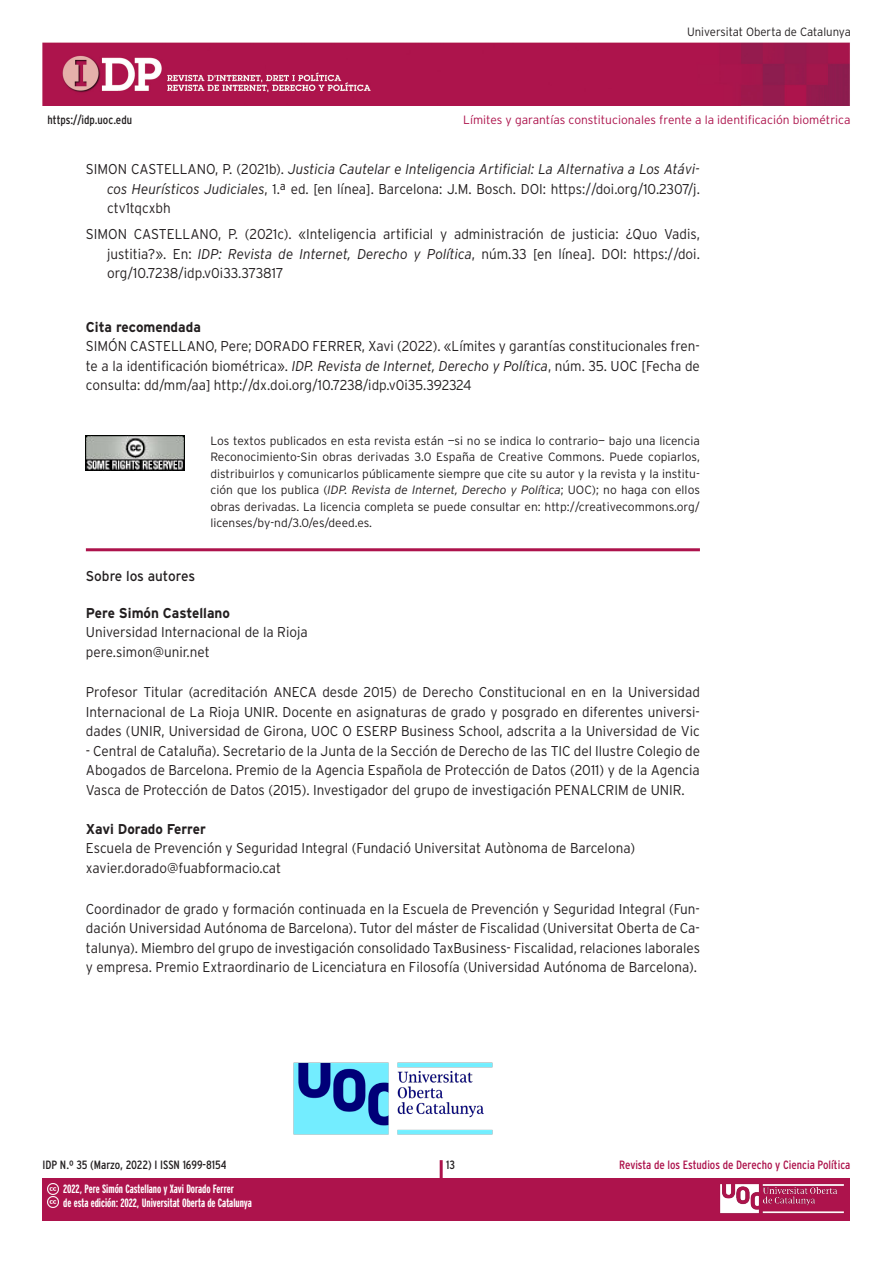
<style>
.page{position:relative;width:893px;height:1263px;background:#fff}
.page>*{position:absolute;margin:0;border:0;box-sizing:border-box;transform-origin:0 0}
._02_texto_base{font:300 14.25px/19.5px "Interstate";color:#231f20;text-align:justify;scale:.95 1}
._04_biblio{font:300 14.25px/19.5px "Interstate";color:#231f20;text-align:justify;scale:.95 1}
._02_texto_cita{font:300 14.25px/19.5px "Interstate";color:#231f20;text-align:justify;scale:.95 1}
._02_texto_cita_F{font:300 14.25px "Interstate";color:#231f20;scale:.95 1}
._02_texto_cita-2{font:700 14.25px "Interstate";color:#231f20;scale:.95 1}
._04_cita_recomendada{font:700 14.25px "Interstate";color:#231f20;scale:.95 1}
._04_sobre_autor_a{font:14.25px "Interstate";letter-spacing:-.005em;color:#231f20;scale:.95 1}
._02_text_copyright{font:300 12px/16.5px "Interstate";color:#231f20;text-align:justify}
.t1{font:700 extra-condensed 12px/14.4px "Interstate";color:#fff}
.t2{font:300 12px "Interstate";color:#ad134c}
.t3{font:condensed 12px "Interstate";color:#231f20}
.t4{font:condensed 12px "Interstate";color:#ad134c}
._02_text_copyright-2{font:300 12px "Interstate";color:#231f20;scale:.95 1}
.s1{font-style:italic}
</style>
<div class="page">
<img style="left:43px;top:43px;width:807px;height:63px">
<div style="left:43px;top:1178px;width:807px;height:42px;background:#ad134c"></div>
<hr style="left:440px;top:1160px;width:3px;height:44px;background:#ad134c">
<img style="left:720px;top:1184px;width:124px;height:30px">
<svg style="left:47px;top:1183px;width:11px;height:25px"></svg>
<hr style="left:86px;top:548px;width:614px;height:3px;background:#ad134c">
<img style="left:86px;top:435px;width:99px;height:35px">
<img style="left:293px;top:1062px;width:200px;height:73px">
<p class="t3" style="left:48px;top:113px;width:86px">https://idp.uoc.edu</p>
<p class="_02_text_copyright-2" style="left:687px;top:25px;width:174px">Universitat Oberta de Catalunya</p>
<p class="t2" style="left:463px;top:113px;width:389px">Límites y garantías constitucionales frente a la identificación biométrica</p>
<p class="_04_biblio" style="left:107px;top:159px;width:625px;text-indent:-21px">SIMON CASTELLANO, P. (2021b). <span class="s1">Justicia Cautelar e Inteligencia Artificial: La Alternativa a Los Atávi&shy;cos Heurísticos Judiciales</span>, 1.ª ed. [en línea]. Barcelona: J.M. Bosch. DOI: https://doi.org/10.2307/j. ctv1tqcxbh</p>
<p class="_04_biblio" style="left:107px;top:224px;width:625px;text-indent:-21px">SIMON CASTELLANO, P. (2021c). «Inteligencia artificial y administración de justicia: ¿Quo Vadis, justitia?». En: <span class="s1">IDP: Revista de Internet, Derecho y Política</span>, núm.33 [en línea]. DOI: https://doi. org/10.7238/idp.v0i33.373817</p>
<p class="_04_cita_recomendada" style="left:86px;top:319px;width:123px">Cita recomendada</p>
<p class="_02_texto_cita" style="left:86px;top:336px;width:648px">SIMÓN CASTELLANO, Pere; DORADO FERRER, Xavi (2022). «Límites y garantías constitucionales fren&shy;te a la identificación biométrica». <span class="s1">IDP. Revista de Internet, Derecho y Política</span>, núm. 35. UOC [Fecha de consulta: dd/mm/aa] http://dx.doi.org/10.7238/idp.v0i35.392324</p>
<p class="_02_text_copyright" style="left:210px;top:432px;width:491px">Los textos publicados en esta revista están —si no se indica lo contrario— bajo una licencia Reconocimiento-Sin obras derivadas 3.0 España de Creative Commons. Puede copiarlos, distribuirlos y comunicarlos públicamente siempre que cite su autor y la revista y la institu&shy;ción que los publica (<span class="s1">IDP. Revista de Internet, Derecho y Política</span>; UOC); no haga con ellos obras derivadas. La licencia completa se puede consultar en: http://creativecommons.org/ licenses/by-nd/3.0/es/deed.es.</p>
<p class="_04_sobre_autor_a" style="left:86px;top:568px;width:117px">Sobre los autores</p>
<p class="_02_texto_cita-2" style="left:86px;top:604px;width:153px">Pere Simón Castellano</p>
<p class="_02_texto_cita" style="left:86px;top:622px;width:235px">Universidad Internacional de la Rioja</p>
<p class="_02_texto_cita_F" style="left:86px;top:643px;width:132px">pere.simon@unir.net</p>
<p class="_02_texto_base" style="left:86px;top:682px;width:648px">Profesor Titular (acreditación ANECA desde 2015) de Derecho Constitucional en en la Universidad Internacional de La Rioja UNIR. Docente en asignaturas de grado y posgrado en diferentes universi&shy;dades (UNIR, Universidad de Girona, UOC O ESERP Business School, adscrita a la Universidad de Vic</p>
<p class="_02_texto_base" style="left:86px;top:741px;width:648px">- Central de Cataluña). Secretario de la Junta de la Sección de Derecho de las TIC del Ilustre Colegio de Abogados de Barcelona. Premio de la Agencia Española de Protección de Datos (2011) y de la Agencia Vasca de Protección de Datos (2015). Investigador del grupo de investigación PENALCRIM de UNIR.</p>
<p class="_02_texto_cita-2" style="left:86px;top:821px;width:128px">Xavi Dorado Ferrer</p>
<p class="_02_texto_cita" style="left:86px;top:838px;width:579px">Escuela de Prevención y Seguridad Integral (Fundació Universitat Autònoma de Barcelona)</p>
<p class="_02_texto_cita_F" style="left:86px;top:860px;width:207px">xavier.dorado@fuabformacio.cat</p>
<p class="_02_texto_base" style="left:86px;top:899px;width:648px">Coordinador de grado y formación continuada en la Escuela de Prevención y Seguridad Integral (Fun&shy;dación Universidad Autónoma de Barcelona). Tutor del máster de Fiscalidad (Universitat Oberta de Ca&shy;talunya). Miembro del grupo de investigación consolidado TaxBusiness- Fiscalidad, relaciones laborales y empresa. Premio Extraordinario de Licenciatura en Filosofía (Universidad Autónoma de Barcelona).</p>
<p class="t3" style="left:43px;top:1158px;width:186px">IDP N.º 35 (Marzo, 2022) I ISSN 1699-8154</p>
<p class="t3" style="left:446px;top:1158px;width:10px">13</p>
<p class="t4" style="left:619px;top:1158px;width:233px">Revista de los Estudios de Derecho y Ciencia Política</p>
<p class="t1" style="left:63px;top:1181px;width:190px">2022, Pere Simón Castellano y Xavi Dorado Ferrer<br>de esta edición: 2022, Universitat Oberta de Catalunya</p>
</div>
